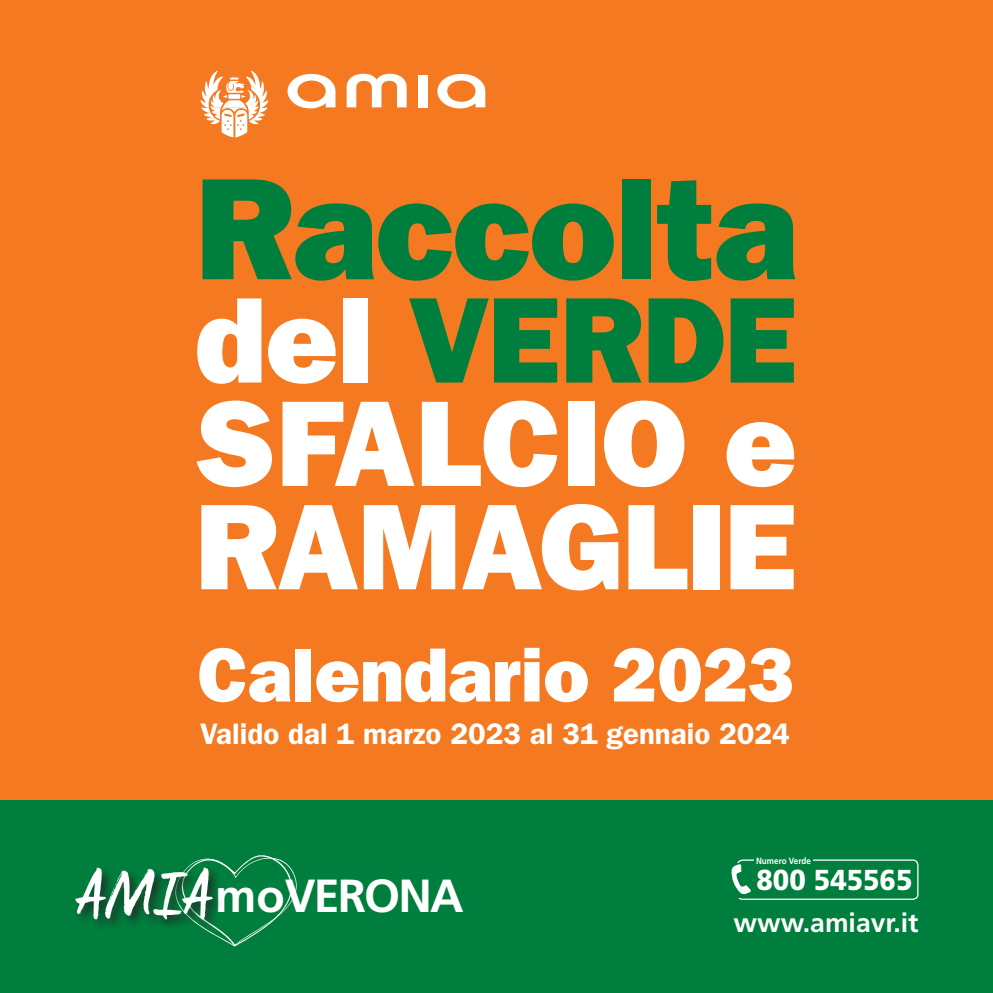
<style>
.page{position:relative;width:993px;height:993px;background:#fff}
.page>*{position:absolute;margin:0;border:0;box-sizing:border-box;transform-origin:0 0}
.t1{font:145.25px "ITC Franklin Gothic Std Hvy";letter-spacing:-.01em;color:#007e3d}
.t2{font:122.5px/103.2px "ITC Franklin Gothic Std Hvy";letter-spacing:-.01em;color:#fff;text-align:justify}
.t3{font:77px "ITC Franklin Gothic Std Hvy";letter-spacing:-.005em;color:#fff}
.t4{font:700 46.38px "Frutiger LT Std";letter-spacing:-.04em;color:#fff}
.t5{font:600 29.75px "ITC Franklin Gothic Std";color:#fff}
.t6{font:900 28.88px "Frutiger LT Std";color:#fff;scale:.93 1}
.t7{font:700 26.6px "Frutiger LT Std";color:#fff}
.t8{font:700 9.1px "Frutiger LT Std";color:#fff;scale:.9 1}
.s1{color:#007e3d}
.s2{font-family:"Manus";font-weight:400;font-size:62.48px}
</style>
<div class="page">
<div style="left:0;top:0;width:992px;height:992px;background:#f47921"></div>
<div style="left:0;top:800px;width:992px;height:192px;background:#007e3d"></div>
<svg style="left:190px;top:855px;width:107px;height:91px"></svg>
<div style="left:73px;top:865px;width:152px;height:67px;background:#231f20;opacity:.75"></div>
<div style="left:736px;top:859px;width:182px;height:40px;border:1px solid #fff;border-radius:5px"></div>
<div style="left:728px;top:862px;width:23px;height:34px;background:#007e3d"></div>
<svg style="left:731px;top:864px;width:20px;height:30px"></svg>
<div style="left:753px;top:855px;width:59px;height:9px;background:#007e3d"></div>
<svg style="left:346px;top:74px;width:60px;height:33px"></svg>
<svg style="left:287px;top:74px;width:48px;height:35px"></svg>
<svg style="left:437px;top:74px;width:48px;height:35px"></svg>
<div style="left:417px;top:75px;width:10px;height:32px;background:#fff"></div>
<svg style="left:200px;top:70px;width:68px;height:67px"></svg>
<h1 class="t1" style="left:195px;top:144px;width:604px">Raccolta</h1>
<h2 class="t2" style="left:195px;top:289px;width:604px">del <span class="s1">VERDE </span>SFALCIO e RAMAGLIE</h2>
<h3 class="t3" style="left:197px;top:629px;width:597px">Calendario 2023</h3>
<p class="t5" style="left:200px;top:715px;width:591px">Valido dal 1 marzo 2023 al 31 gennaio 2024</p>
<p class="t8" style="left:755px;top:855px;width:62px">Numero Verde</p>
<h3 class="t4" style="left:75px;top:868px;width:390px"><span class="s2">AMIA</span> VERONA</h3>
<p class="t6" style="left:756px;top:862px;width:169px">800 545565</p>
<h3 class="t4" style="left:215px;top:868px;width:71px">mo</h3>
<p class="t7" style="left:733px;top:906px;width:186px">www.amiavr.it</p>
</div>
